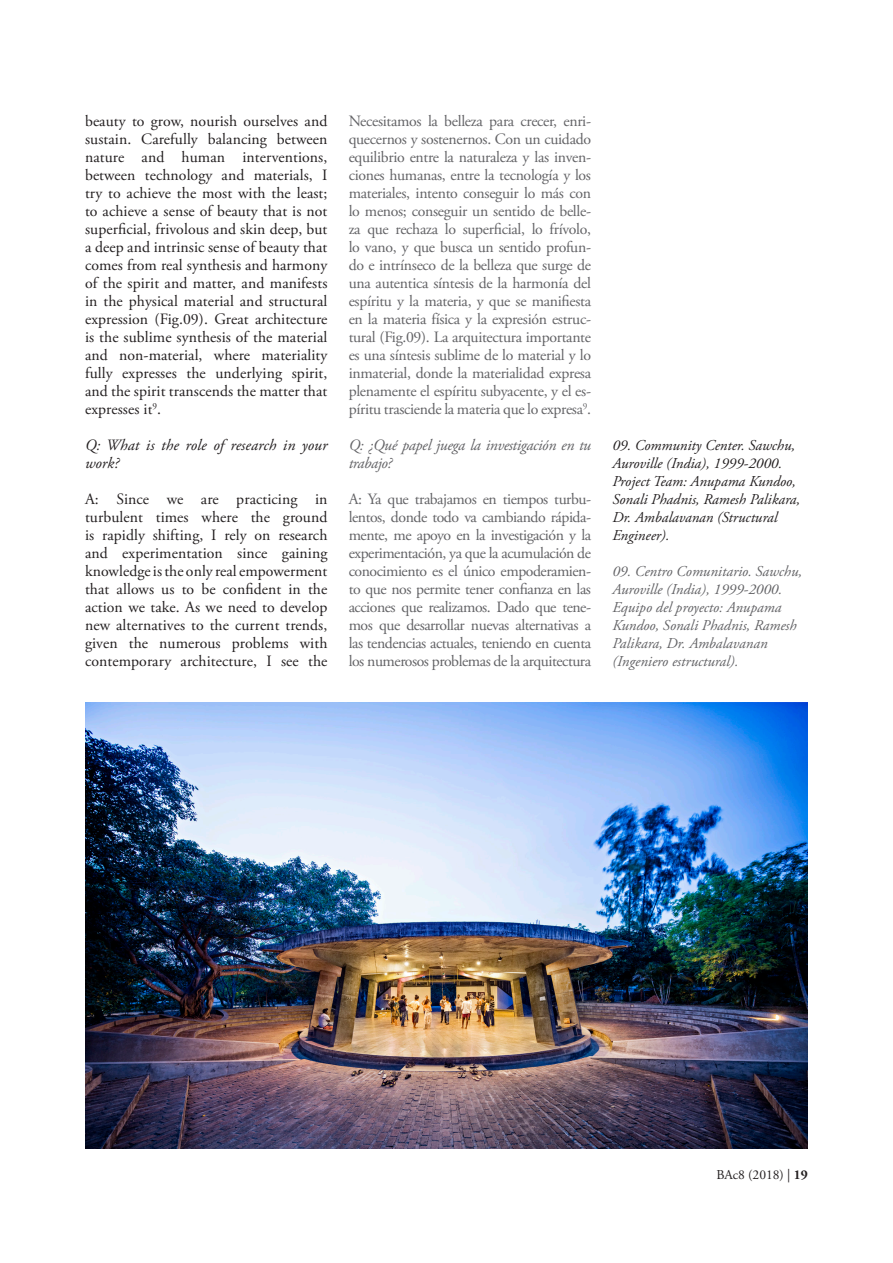
<style>
.page{position:relative;width:893px;height:1263px;background:#fff}
.page>*{position:absolute;margin:0;border:0;box-sizing:border-box;transform-origin:0 0}
.t1{font:15.75px/18px "Adobe Garamond Pro";letter-spacing:-.03em;color:#636366;text-align:justify}
.t2{font:15.75px/18px "Adobe Garamond Pro";letter-spacing:.005em;color:#231f20;text-align:justify}
.t3{font:italic 15.75px/18px "Adobe Garamond Pro";letter-spacing:-.02em;color:#636366}
.t4{font:italic 15.75px/18px "Adobe Garamond Pro";letter-spacing:.005em;color:#231f20}
.t5{font:italic 15px/18px "Adobe Garamond Pro";color:#636366}
.t6{font:italic 15px/18px "Adobe Garamond Pro";color:#231f20}
.t7{font:13.5px "Adobe Garamond Pro";color:#231f20}
.s1{font-weight:700}
</style>
<div class="page">
<img style="left:85px;top:702px;width:723px;height:447px">
<svg style="left:345px;top:702px;width:249px;height:140px;background:#b6d0fa"></svg>
<p class="t2" style="left:85px;top:113px;width:244px">beauty to grow, nourish ourselves and sustain. Carefully balancing between nature and human interventions, between technology and materials, I try to achieve the most with the least; to achieve a sense of beauty that is not superficial, frivolous and skin deep, but a deep and intrinsic sense of beauty that comes from real synthesis and harmony of the spirit and matter, and manifests in the physical material and structural expression (Fig.09). Great architecture is the sublime synthesis of the material and non-material, where materiality fully expresses the underlying spirit, and the spirit transcends the matter that expresses it<sup>9</sup>.</p>
<p class="t4" style="left:85px;top:436px;width:244px">Q: What is the role of research in your work?</p>
<p class="t2" style="left:85px;top:491px;width:244px">A: Since we are practicing in turbulent times where the ground is rapidly shifting, I rely on research and experimentation since gaining knowledge is the only real empowerment that allows us to be confident in the action we take. As we need to develop new alternatives to the current trends, given the numerous problems with contemporary architecture, I see the</p>
<p class="t1" style="left:349px;top:113px;width:244px">Necesitamos la belleza para crecer, enri&shy;quecernos y sostenernos. Con un cuidado equilibrio entre la naturaleza y las inven&shy;ciones humanas, entre la tecnología y los materiales, intento conseguir lo más con lo menos; conseguir un sentido de belle&shy;za que rechaza lo superficial, lo frívolo, lo vano, y que busca un sentido profun&shy;do e intrínseco de la belleza que surge de una autentica síntesis de la harmonía del espíritu y la materia, y que se manifiesta en la materia física y la expresión estruc&shy;tural (Fig.09). La arquitectura importante es una síntesis sublime de lo material y lo inmaterial, donde la materialidad expresa plenamente el espíritu subyacente, y el es&shy;píritu trasciende la materia que lo expresa<sup>9</sup>.</p>
<p class="t3" style="left:349px;top:436px;width:244px">Q: ¿Qué papel juega la investigación en tu trabajo?</p>
<p class="t1" style="left:349px;top:491px;width:244px">A: Ya que trabajamos en tiempos turbu&shy;lentos, donde todo va cambiando rápida&shy;mente, me apoyo en la investigación y la experimentación, ya que la acumulación de conocimiento es el único empoderamien&shy;to que nos permite tener confianza en las acciones que realizamos. Dado que tene&shy;mos que desarrollar nuevas alternativas a las tendencias actuales, teniendo en cuenta los numerosos problemas de la arquitectura</p>
<p class="t6" style="left:612px;top:437px;width:189px">09. Community Center. Sawchu,<br>Auroville (India), 1999-2000.<br>Project Team: Anupama Kundoo,<br>Sonali Phadnis, Ramesh Palikara,<br>Dr. Ambalavanan (Structural<br>Engineer).</p>
<p class="t5" style="left:612px;top:563px;width:191px">09. Centro Comunitario. Sawchu,<br>Auroville (India), 1999-2000.<br>Equipo del proyecto: Anupama<br>Kundoo, Sonali Phadnis, Ramesh<br>Palikara, Dr. Ambalavanan (Ingeniero estructural).</p>
<p class="t7" style="left:716px;top:1167px;width:93px">BAc8 (2018) | <span class="s1">19</span></p>
</div>
